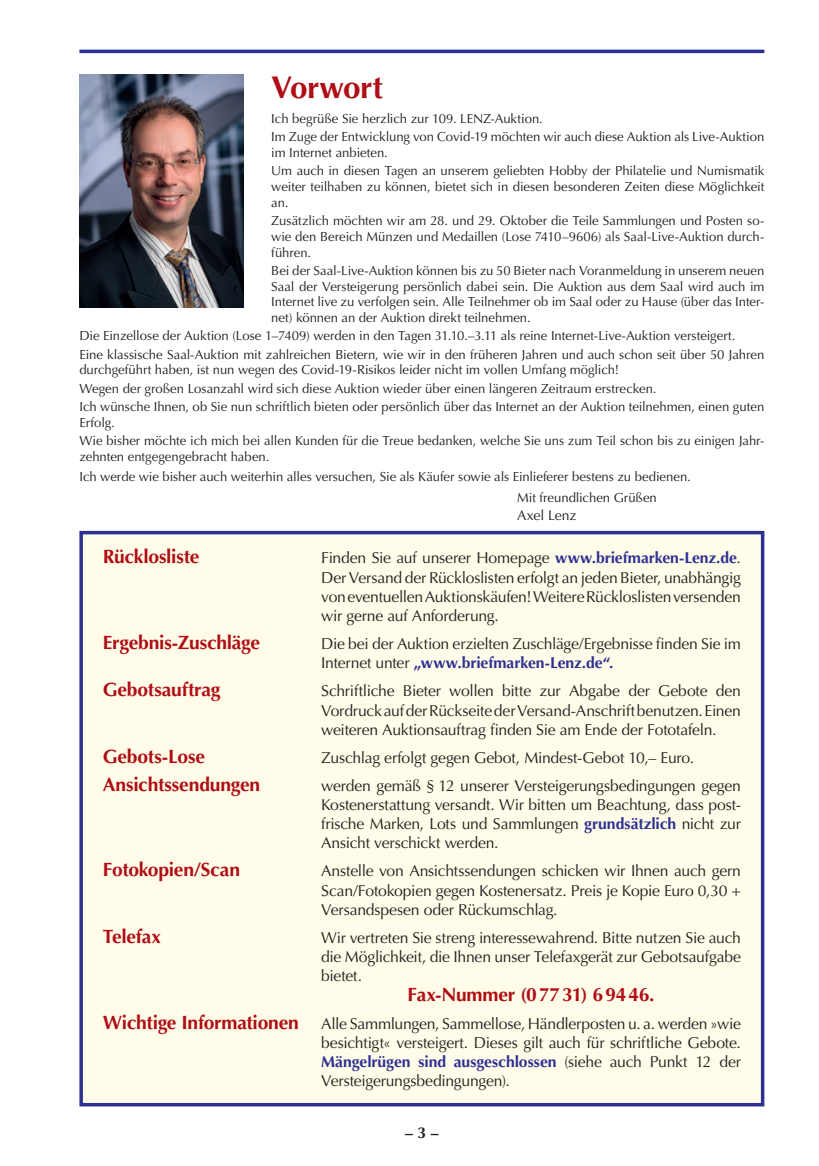
<style>
.page{position:relative;width:819px;height:1166px;background:#fff}
.page>*{position:absolute;margin:0;border:0;box-sizing:border-box;transform-origin:0 0}
.t1{font:700 31.5px "Optima LT Std";letter-spacing:-.015em;color:#b00d15}
.t2{font:700 19.25px "Optima LT Std";letter-spacing:-.01em;color:#b00d15}
.t3{font:15.75px/19.2px "Optima LT Std";letter-spacing:-.015em;color:#231f20;text-align:justify}
.t4{font:700 15.75px "Optima LT Std";color:#231f20}
.t5{font:14px "Optima LT Std";letter-spacing:-.01em;color:#231f20}
.t6{font:13.12px/18.2px "Optima LT Std";letter-spacing:-.005em;color:#231f20}
.s1{font-weight:700;color:#2e3092}
.s2{font-weight:700;font-size:19.25px;color:#b00d15}
</style>
<div class="page">
<hr style="left:79px;top:50px;width:685px;height:3px;background:#2e3092">
<img style="left:79px;top:74px;width:164px;height:234px">
<svg style="left:79px;top:530px;width:686px;height:577px;background:#ebe9e2"></svg>
<h1 class="t1" style="left:271px;top:68px;width:113px">Vorwort</h1>
<p class="t6" style="left:271px;top:110px;width:494px">Ich begrüße Sie herzlich zur 109. LENZ-Auktion.<br>Im Zuge der Entwicklung von Covid-19 möchten wir auch diese Auktion als Live-Auktion</p>
<p class="t6" style="left:271px;top:144px;width:494px">im Internet anbieten.<br>Um auch in diesen Tagen an unserem geliebten Hobby der Philatelie und Numismatik</p>
<p class="t6" style="left:271px;top:179px;width:494px;line-height:15.8px">weiter teilhaben zu können, bietet sich in diesen besonderen Zeiten diese Möglichkeit an.</p>
<p class="t6" style="left:271px;top:213px;width:494px;line-height:15.8px;text-align:justify">Zusätzlich möchten wir am 28. und 29. Oktober die Teile Sammlungen und Posten so&shy;wie den Bereich Münzen und Medaillen (Lose 7410–9606) als Saal-Live-Auktion durch&shy;führen.</p>
<p class="t6" style="left:271px;top:263px;width:494px;line-height:15.8px;text-align:justify">Bei der Saal-Live-Auktion können bis zu 50 Bieter nach Voranmeldung in unserem neuen Saal der Versteigerung persönlich dabei sein. Die Auktion aus dem Saal wird auch im Internet live zu verfolgen sein. Alle Teilnehmer ob im Saal oder zu Hause (über das Inter&shy;net) können an der Auktion direkt teilnehmen.</p>
<p class="t6" style="left:79px;top:327px;width:686px">Die Einzellose der Auktion (Lose 1–7409) werden in den Tagen 31.10.–3.11 als reine Internet-Live-Auktion versteigert.<br>Eine klassische Saal-Auktion mit zahlreichen Bietern, wie wir in den früheren Jahren und auch schon seit über 50 Jahren</p>
<p class="t6" style="left:79px;top:361px;width:686px">durchgeführt haben, ist nun wegen des Covid-19-Risikos leider nicht im vollen Umfang möglich!<br>Wegen der großen Losanzahl wird sich diese Auktion wieder über einen längeren Zeitraum erstrecken.<br>Ich wünsche Ihnen, ob Sie nun schriftlich bieten oder persönlich über das Internet an der Auktion teilnehmen, einen guten</p>
<p class="t6" style="left:79px;top:413px;width:686px">Erfolg.<br>Wie bisher möchte ich mich bei allen Kunden für die Treue bedanken, welche Sie uns zum Teil schon bis zu einigen Jahr-</p>
<p class="t6" style="left:79px;top:447px;width:191px">zehnten entgegengebracht haben.</p>
<p class="t6" style="left:79px;top:468px;width:613px">Ich werde wie bisher auch weiterhin alles versuchen, Sie als Käufer sowie als Einlieferer bestens zu bedienen.</p>
<p class="t6" style="left:517px;top:489px;width:141px">Mit freundlichen Grüßen</p>
<p class="t5" style="left:517px;top:507px;width:61px">Axel Lenz</p>
<h2 class="t2" style="left:103px;top:546px;width:98px">Rücklosliste</h2>
<p class="t3" style="left:321px;top:549px;width:421px">Finden Sie auf unserer Homepage <span class="s1">www.briefmarken-Lenz.de</span>.<br>Der Versand der Rückloslisten erfolgt an jeden Bieter, unabhängig von eventuellen Auktionskäufen! Weitere Rückloslisten versenden wir gerne auf Anforderung.</p>
<h2 class="t2" style="left:103px;top:631px;width:159px">Ergebnis-Zuschläge</h2>
<p class="t3" style="left:321px;top:634px;width:421px">Die bei der Auktion erzielten Zuschläge/Ergebnisse finden Sie im<br>Internet unter <span class="s1">„www.briefmarken-Lenz.de“.</span></p>
<h2 class="t2" style="left:103px;top:678px;width:119px">Gebotsauftrag</h2>
<p class="t3" style="left:321px;top:681px;width:421px">Schriftliche Bieter wollen bitte zur Abgabe der Gebote den Vordruck auf der Rückseite der Versand-Anschrift benutzen. Einen weiteren Auktionsauftrag finden Sie am Ende der Fototafeln.</p>
<h2 class="t2" style="left:103px;top:745px;width:104px">Gebots-Lose</h2>
<p class="t3" style="left:321px;top:748px;width:374px">Zuschlag erfolgt gegen Gebot, Mindest-Gebot 10,– Euro.</p>
<h2 class="t2" style="left:103px;top:773px;width:159px">Ansichtssendungen</h2>
<p class="t3" style="left:321px;top:776px;width:421px">werden gemäß § 12 unserer Versteigerungsbedingungen gegen Kostenerstattung versandt. Wir bitten um Beachtung, dass post&shy;frische Marken, Lots und Sammlungen <span class="s1">grundsätzlich</span> nicht zur Ansicht verschickt werden.</p>
<h2 class="t2" style="left:103px;top:858px;width:139px">Fotokopien/Scan</h2>
<p class="t3" style="left:321px;top:861px;width:421px">Anstelle von Ansichtssendungen schicken wir Ihnen auch gern Scan/Fotokopien gegen Kostenersatz. Preis je Kopie Euro 0,30 + Versandspesen oder Rückumschlag.</p>
<h2 class="t2" style="left:103px;top:925px;width:60px">Telefax</h2>
<p class="t3" style="left:321px;top:928px;width:421px">Wir vertreten Sie streng interessewahrend. Bitte nutzen Sie auch die Möglichkeit, die Ihnen unser Telefaxgerät zur Gebotsaufgabe bietet.</p>
<h2 class="t2" style="left:407px;top:983px;width:248px">Fax-Nummer (07731) 69446.</h2>
<p class="t3" style="left:321px;top:1014px;width:421px;text-indent:-218px"><span class="s2">Wichtige Informationen</span> Alle Sammlungen, Sammellose, Händlerposten u. a. werden »wie besichtigt« versteigert. Dieses gilt auch für schriftliche Gebote.<br><span class="s1">Mängelrügen sind ausgeschlossen</span> (siehe auch Punkt 12 der Versteigerungsbedingungen).</p>
<p class="t4" style="left:405px;top:1123px;width:35px">– 3 –</p>
</div>
